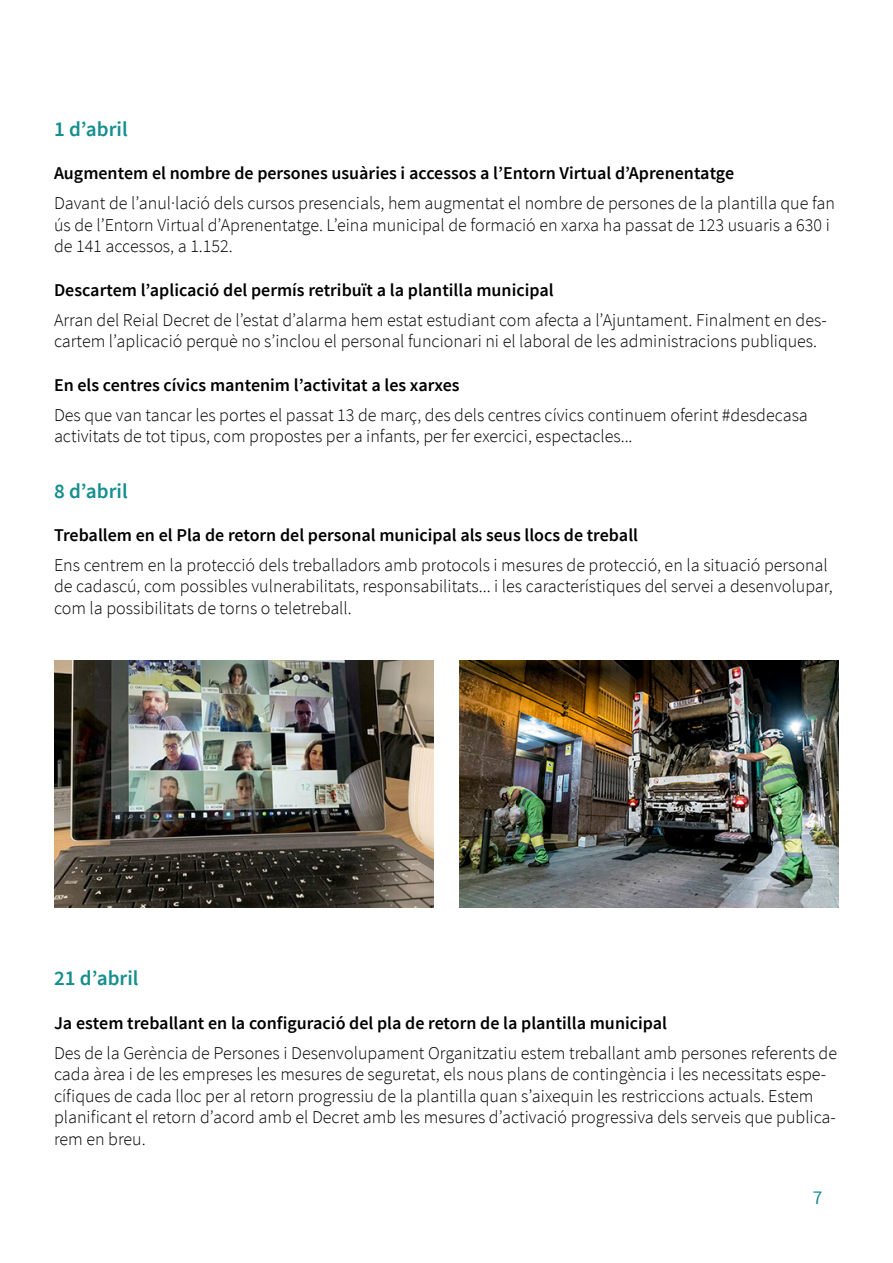
<style>
.page{position:relative;width:893px;height:1263px;background:#fff}
.page>*{position:absolute;margin:0;border:0;box-sizing:border-box;transform-origin:0 0}
.t1{font:600 21px "Source Sans Pro";color:#158e90}
.t2{font:19.5px "Source Sans Pro";color:#158e90}
.t3{font:300 18px/21.6px "Source Sans Pro";color:#000}
.t4{font:600 18px "Source Sans Pro";color:#000}
</style>
<div class="page">
<img style="left:54px;top:660px;width:380px;height:248px">
<img style="left:459px;top:660px;width:380px;height:248px">
<p class="t1" style="left:54px;top:116px;width:75px">1 d’abril</p>
<p class="t4" style="left:54px;top:162px;width:682px">Augmentem el nombre de persones usuàries i accessos a l’Entorn Virtual d’Aprenentatge</p>
<p class="t3" style="left:54px;top:193px;width:782px">Davant de l’anul·lació dels cursos presencials, hem augmentat el nombre de persones de la plantilla que fan ús de l’Entorn Virtual d’Aprenentatge. L’eina municipal de formació en xarxa ha passat de 123 usuaris a 630 i de 141 accessos, a 1.152.</p>
<p class="t4" style="left:54px;top:278px;width:501px">Descartem l’aplicació del permís retribuït a la plantilla municipal</p>
<p class="t3" style="left:54px;top:309px;width:774px">Arran del Reial Decret de l’estat d’alarma hem estat estudiant com afecta a l’Ajuntament. Finalment en des&shy;cartem l’aplicació perquè no s’inclou el personal funcionari ni el laboral de les administracions publiques.</p>
<p class="t4" style="left:54px;top:373px;width:407px">En els centres cívics mantenim l’activitat a les xarxes</p>
<p class="t3" style="left:54px;top:404px;width:755px">Des que van tancar les portes el passat 13 de març, des dels centres cívics continuem oferint #desdecasa activitats de tot tipus, com propostes per a infants, per fer exercici, espectacles...</p>
<p class="t1" style="left:54px;top:477px;width:75px">8 d’abril</p>
<p class="t4" style="left:54px;top:523px;width:586px">Treballem en el Pla de retorn del personal municipal als seus llocs de treball</p>
<p class="t3" style="left:54px;top:554px;width:780px">Ens centrem en la protecció dels treballadors amb protocols i mesures de protecció, en la situació personal de cadascú, com possibles vulnerabilitats, responsabilitats... i les característiques del servei a desenvolupar, com la possibilitats de torns o teletreball.</p>
<p class="t1" style="left:54px;top:965px;width:86px">21 d’abril</p>
<p class="t4" style="left:54px;top:1011px;width:614px">Ja estem treballant en la configuració del pla de retorn de la plantilla municipal</p>
<p class="t3" style="left:54px;top:1042px;width:784px">Des de la Gerència de Persones i Desenvolupament Organitzatiu estem treballant amb persones referents de cada àrea i de les empreses les mesures de seguretat, els nous plans de contingència i les necessitats espe&shy;cífiques de cada lloc per al retorn progressiu de la plantilla quan s’aixequin les restriccions actuals. Estem planificant el retorn d’acord amb el Decret amb les mesures d’activació progressiva dels serveis que publica&shy;rem en breu.</p>
<p class="t2" style="left:813px;top:1185px;width:11px">7</p>
</div>
